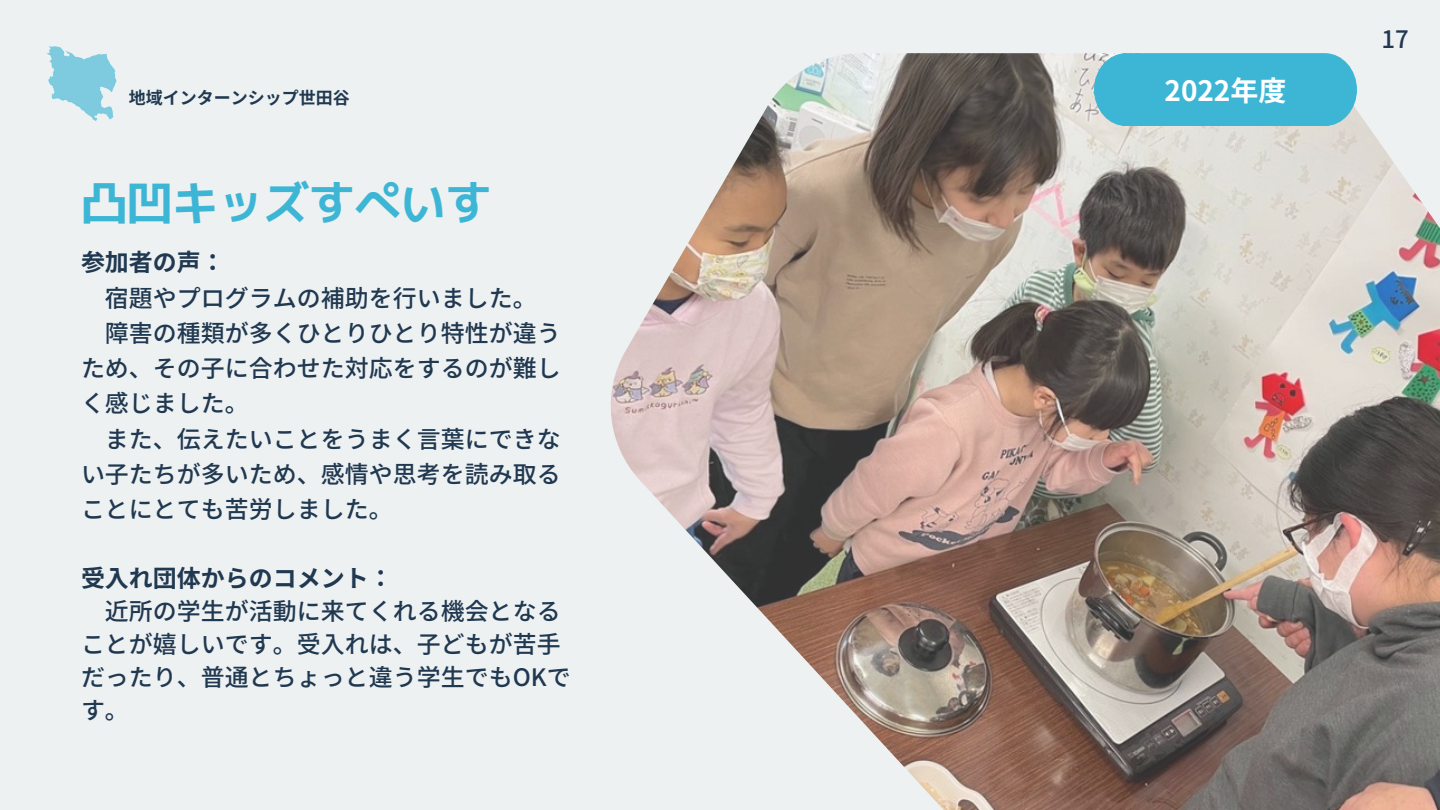
<style>
.page{position:relative;width:1440px;height:810px;background:#edf1f2}
.page>*{position:absolute;margin:0;border:0;box-sizing:border-box;transform-origin:0 0}
.t1{font:46.5px "mplus 1 p bold";letter-spacing:-.02em;color:#3db6d6}
.t2{font:700 28px "Source Han Sans JP";color:#fff}
.t3{font:500 24px/35.2px "Source Han Sans JP";color:#203850;text-align:justify}
.t4{font:700 24px "Source Han Sans JP";color:#203850}
.t5{font:700 17px "Source Han Sans JP";color:#203850}
</style>
<div class="page">
<img style="left:611px;top:53px;width:829px;height:757px">
<div style="left:1094px;top:53px;width:263px;height:73px;background:#3db6d6"></div>
<img style="left:46px;top:45px;width:71px;height:76px">
<p class="t5" style="left:129px;top:85px;width:221px">地域インターンシップ世田谷</p>
<p class="t1" style="left:81px;top:170px;width:412px">凸凹キッズすぺいす</p>
<p class="t4" style="left:81px;top:244px;width:145px">参加者の声：</p>
<p class="t3" style="left:105px;top:279px;width:433px">宿題やプログラムの補助を行いました。</p>
<p class="t3" style="left:81px;top:314px;width:481px;text-indent:24px">障害の種類が多くひとりひとり特性が違うため、その子に合わせた対応をするのが難しく感じました。</p>
<p class="t3" style="left:81px;top:420px;width:481px;text-indent:24px">また、伝えたいことをうまく言葉にできない子たちが多いため、感情や思考を読み取ることにとても苦労しました。</p>
<p class="t4" style="left:81px;top:559px;width:313px">受入れ団体からのコメント：</p>
<p class="t3" style="left:81px;top:594px;width:491px;line-height:33px;text-align:left;text-indent:24px">近所の学生が活動に来てくれる機会となることが嬉しいです。受入れは、子どもが苦手だったり、普通とちょっと違う学生でもOKです。</p>
<p class="t2" style="left:1165px;top:68px;width:123px">2022年度</p>
<p class="t3" style="left:1382px;top:20px;width:29px">17</p>
</div>
